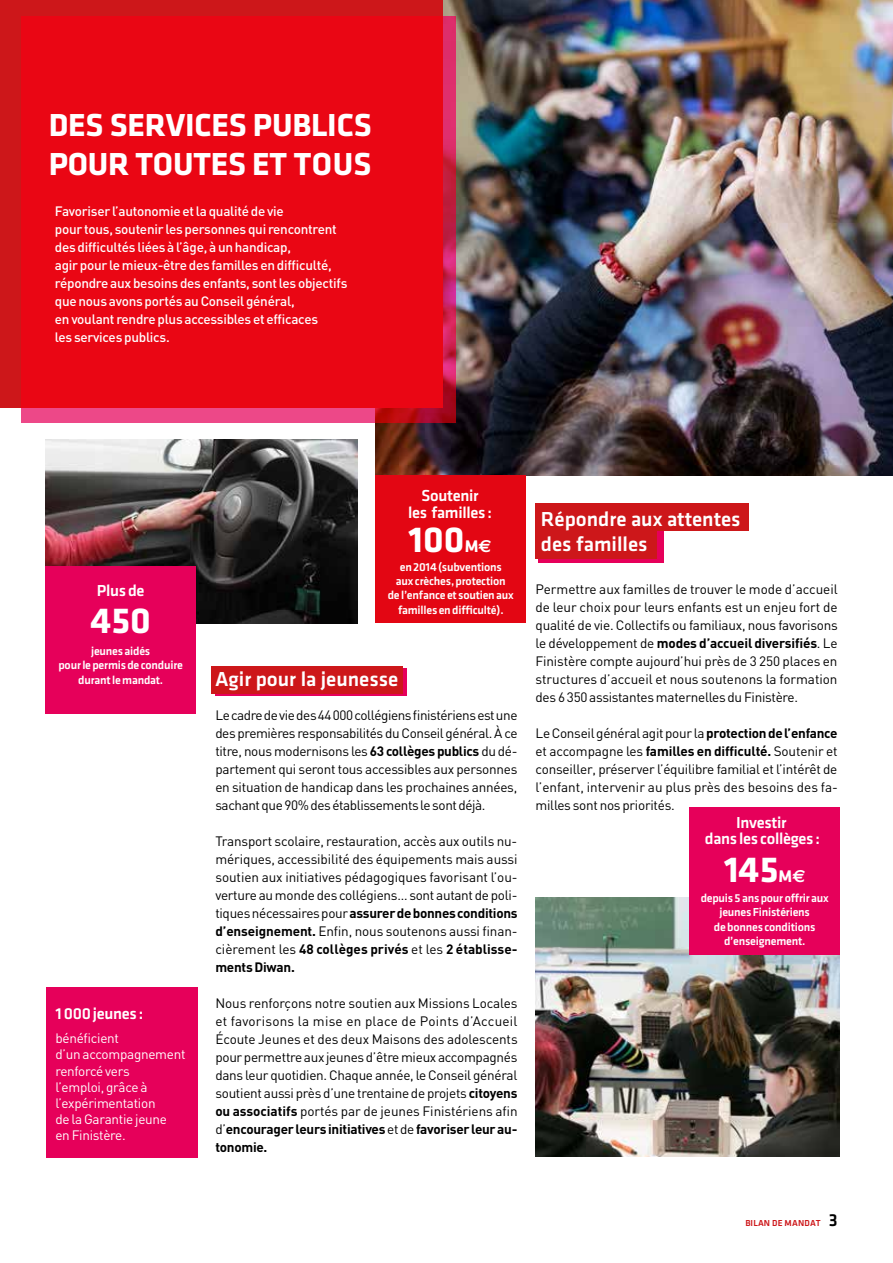
<style>
.page{position:relative;width:893px;height:1263px;background:#fff}
.page>*{position:absolute;margin:0;border:0;box-sizing:border-box;transform-origin:0 0}
.t1{font:700 37.5px "Klavika";color:#fff}
.t2{font:700 33px/39.6px "Klavika";letter-spacing:-.005em;color:#fff}
.t3{font:500 21px/25.2px "Klavika";color:#fff}
.t4{font:500 16.5px/16.5px "Klavika";letter-spacing:-.015em;color:#fff;text-align:center}
.t5{font:13.5px/18px "DIN";letter-spacing:-.02em;color:#000;text-align:justify}
.t6{font:500 13.5px/18px "DIN";letter-spacing:-.02em;color:#fff}
.t7{font:13.5px/16.2px "DIN";letter-spacing:-.02em;color:#fff}
.t8{font:500 12px/14.4px "Klavika";letter-spacing:-.015em;color:#fff;text-align:center}
.t9{font:500 9px "Klavika";letter-spacing:.015em;color:#cd171a}
.s1{font-size:17.55px}
.s2{font-family:"Euro Sans";font-size:17.55px}
.s3{font-weight:700}
.s4{font-size:18px;color:#000}
</style>
<div class="page">
<div style="left:216px;top:668px;width:191px;height:28px;background:linear-gradient(to right,#e6005a,#e6005a)"></div>
<div style="left:212px;top:666px;width:191px;height:27px;background:#cd171a"></div>
<img style="left:375px;top:0;width:518px;height:476px">
<img style="left:535px;top:897px;width:305px;height:260px">
<img style="left:45px;top:439px;width:312px;height:184px">
<div style="left:689px;top:807px;width:151px;height:148px;background:#e6005a"></div>
<div style="left:45px;top:566px;width:151px;height:147px;background:#e6005a"></div>
<div style="left:375px;top:476px;width:151px;height:147px;background:#e30613"></div>
<div style="left:0;top:0;width:443px;height:407px;background:#cd171a"></div>
<div style="left:21px;top:16px;width:434px;height:406px;background:#ea0614"></div>
<div style="left:47px;top:987px;width:151px;height:171px;background:#e6005a"></div>
<div style="left:538px;top:525px;width:125px;height:38px;background:linear-gradient(to right,#e6005a,#e6005a)"></div>
<div style="left:535px;top:504px;width:214px;height:27px;background:#cd171a"></div>
<div style="left:535px;top:531px;width:122px;height:27px;background:#cd171a"></div>
<h2 class="t2" style="left:49px;top:105px;width:324px">DES SERVICES PUBLICS<br>POUR TOUTES ET TOUS</h2>
<p class="t6" style="left:55px;top:202px;width:294px">Favoriser l’autonomie et la qualité de vie<br>pour tous, soutenir les personnes qui rencontrent des difficultés liées à l’âge, à un handicap,<br>agir pour le mieux-être des familles en difficulté, répondre aux besoins des enfants, sont les objectifs que nous avons portés au Conseil général,<br>en voulant rendre plus accessibles et efficaces<br>les services publics.</p>
<p class="t4" style="left:97px;top:582px;width:49px">Plus de</p>
<h1 class="t1" style="left:91px;top:600px;width:62px">450</h1>
<p class="t8" style="left:58px;top:644px;width:126px">jeunes aidés<br>pour le permis de conduire durant le mandat.</p>
<p class="t4" style="left:56px;top:1005px;width:89px">1 000 jeunes :</p>
<p class="t7" style="left:55px;top:1030px;width:132px">bénéficient<br>d’un accompagnement renforcé vers<br>l’emploi, grâce à l’expérimentation<br>de la Garantie jeune<br>en Finistère.</p>
<p class="t4" style="left:408px;top:487px;width:85px">Soutenir<br>les familles :</p>
<h1 class="t1" style="left:409px;top:519px;width:85px">100<span class="s1">M</span><span class="s2">€</span></h1>
<p class="t8" style="left:388px;top:559px;width:128px">en 2014 (subventions<br>aux crèches, protection<br>de l’enfance et soutien aux familles en difficulté).</p>
<h3 class="t3" style="left:215px;top:667px;width:185px">Agir pour la jeunesse</h3>
<p class="t5" style="left:215px;top:706px;width:304px">Le cadre de vie des 44 000 collégiens finistériens est une des premières responsabilités du Conseil général. À ce titre, nous modernisons les <span class="s3">63 collèges publics</span> du dé&shy;partement qui seront tous accessibles aux personnes en situation de handicap dans les prochaines années, sachant que 90% des établissements le sont déjà.</p>
<p class="t5" style="left:215px;top:832px;width:304px">Transport scolaire, restauration, accès aux outils nu&shy;mériques, accessibilité des équipements mais aussi soutien aux initiatives pédagogiques favorisant l’ou&shy;verture au monde des collégiens… sont autant de poli&shy;tiques nécessaires pour <span class="s3">assurer de bonnes conditions d’enseignement.</span> Enfin, nous soutenons aussi finan&shy;cièrement les <span class="s3">48 collèges privés</span> et les <span class="s3">2 établisse&shy;ments Diwan.</span></p>
<p class="t5" style="left:215px;top:994px;width:304px">Nous renforçons notre soutien aux Missions Locales et favorisons la mise en place de Points d’Accueil Écoute Jeunes et des deux Maisons des adolescents pour permettre aux jeunes d’être mieux accompagnés dans leur quotidien. Chaque année, le Conseil général soutient aussi près d’une trentaine de projets <span class="s3">citoyens ou associatifs</span> portés par de jeunes Finistériens afin d’<span class="s3">encourager leurs initiatives</span> etde <span class="s3">favoriser leur au&shy;tonomie.</span></p>
<h3 class="t3" style="left:541px;top:506px;width:201px">Répondre aux attentes des familles</h3>
<p class="t5" style="left:536px;top:580px;width:304px">Permettre aux familles de trouver le mode d’accueil de leur choix pour leurs enfants est un enjeu fort de qualité de vie. Collectifs ou familiaux, nous favorisons le développement de <span class="s3">modes d’accueil diversifiés</span>. Le Finistère compte aujourd’hui près de 3 250 places en structures d’accueil et nous soutenons la formation des 6 350 assistantes maternelles du Finistère.</p>
<p class="t5" style="left:536px;top:724px;width:304px">Le Conseil général agit pour la <span class="s3">protection de l’enfance </span>et accompagne les <span class="s3">familles en difficulté.</span> Soutenir et conseiller, préserver l’équilibre familial et l’intérêt de l’enfant, intervenir au plus près des besoins des fa&shy;milles sont nos priorités.</p>
<p class="t4" style="left:705px;top:814px;width:117px">Investir<br>dans les collèges :</p>
<h1 class="t1" style="left:724px;top:849px;width:83px">145<span class="s1">M</span><span class="s2">€</span></h1>
<p class="t8" style="left:701px;top:891px;width:130px">depuis 5 ans pour offrir aux jeunes Finistériens<br>de bonnes conditions d’enseignement.</p>
<p class="t9" style="left:745px;top:1218px;width:94px">BILAN DE MANDAT <span class="s4">3</span></p>
</div>
